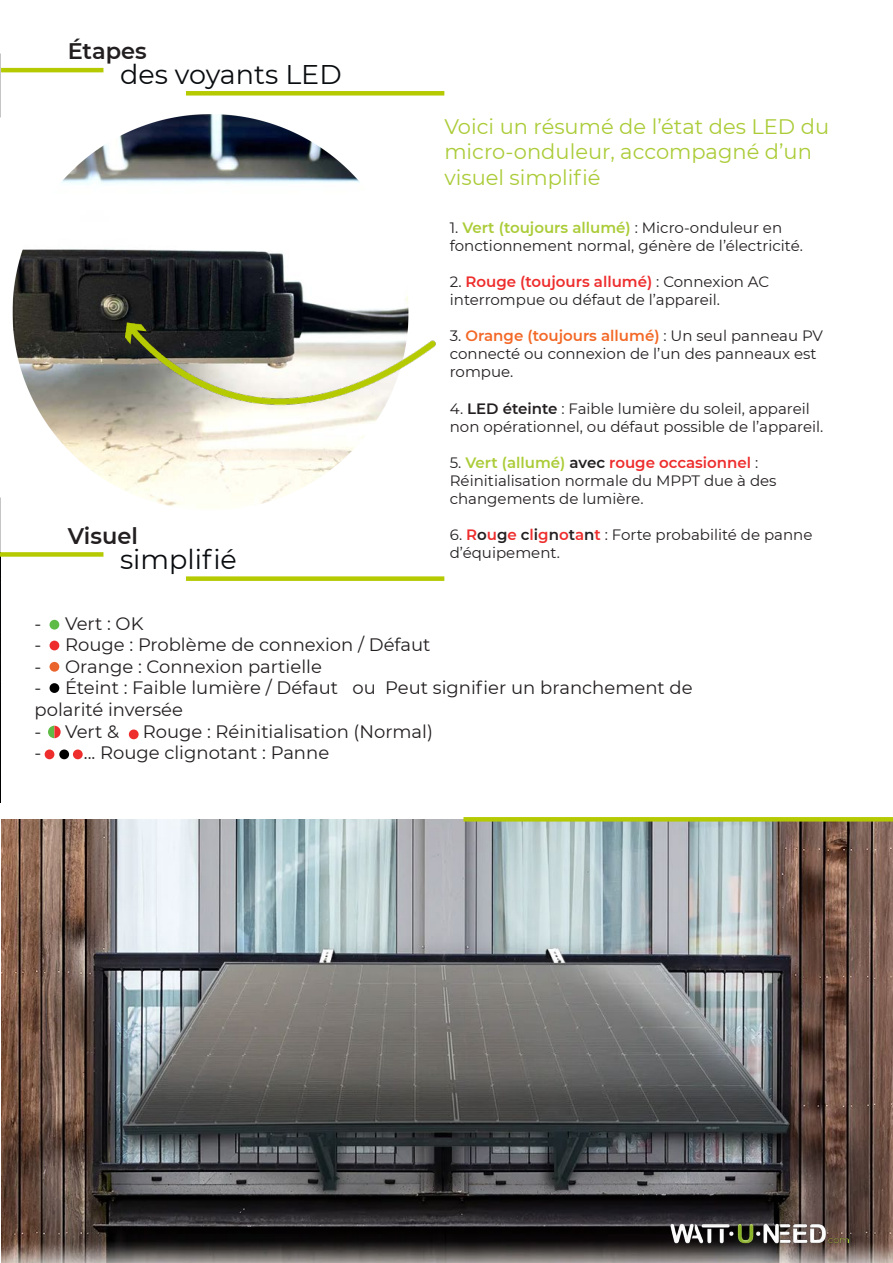
<style>
.page{position:relative;width:893px;height:1263px;background:#fff}
.page>*{position:absolute;margin:0;border:0;box-sizing:border-box;transform-origin:0 0}
.t1{font:27px "Montserrat";color:#0a0d10}
.t2{font:600 22.5px "Montserrat";color:#231f20}
.t3{font:21px/25.2px "Montserrat";color:#abcc38}
.t4{font:18px/21.6px "Montserrat";color:#231f20}
.t5{font:15px/18px "Montserrat";color:#231f20}
.s1{font-weight:600;color:#abcc38}
.s2{font-weight:600;color:#ee2d2d}
.s3{font-weight:600;color:#f36826}
.s4{font-weight:600}
</style>
<div class="page">
<img style="left:0;top:557px;width:1px;height:245px">
<img style="left:1px;top:819px;width:892px;height:444px">
<div style="left:50px;top:641px;width:9px;height:9px;background:#ee2d2d;border-radius:50%"></div>
<div style="left:50px;top:620px;width:9px;height:10px;background:#5dbb46;border-radius:50%"></div>
<div style="left:129px;top:729px;width:10px;height:10px;background:#ee2d2d;border-radius:50%"></div>
<div style="left:45px;top:749px;width:9px;height:10px;background:#ee2d2d;border-radius:50%"></div>
<div style="left:73px;top:749px;width:10px;height:10px;background:#ee2d2d;border-radius:50%"></div>
<div style="left:50px;top:662px;width:9px;height:10px;background:#ea642e;border-radius:50%"></div>
<div style="left:50px;top:683px;width:9px;height:10px;background:#000001;border-radius:50%"></div>
<div style="left:59px;top:749px;width:10px;height:10px;background:#000001;border-radius:50%"></div>
<svg style="left:48px;top:726px;width:13px;height:12px"></svg>
<svg style="left:463px;top:817px;width:430px;height:4px;background:#b6ca05"></svg>
<div style="left:0;top:552px;width:103px;height:5px;background:#b5ca01"></div>
<div style="left:186px;top:91px;width:258px;height:5px;background:#b5ca01"></div>
<div style="left:186px;top:576px;width:258px;height:5px;background:#b5ca01"></div>
<hr style="left:1px;top:68px;width:102px;height:4px;background:#b5ca01">
<img style="left:670px;top:1222px;width:178px;height:22px">
<img style="left:0;top:112px;width:409px;height:401px">
<img style="left:98px;top:308px;width:338px;height:112px">
<h2 class="t2" style="left:68px;top:35px;width:81px">Étapes</h2>
<h1 class="t1" style="left:120px;top:56px;width:223px">des voyants LED</h1>
<h2 class="t2" style="left:68px;top:520px;width:72px">Visuel</h2>
<h1 class="t1" style="left:120px;top:541px;width:118px">simplifié</h1>
<h3 class="t3" style="left:444px;top:113px;width:386px">Voici un résumé de l’état des LED du micro-onduleur, accompagné d’un visuel simplifié</h3>
<p class="t5" style="left:450px;top:219px;width:355px">1. <span class="s1">Vert (toujours allumé)</span> : Micro-onduleur en fonctionnement normal, génère de l’électricité.</p>
<p class="t5" style="left:450px;top:273px;width:321px">2. <span class="s2">Rouge (toujours allumé)</span> : Connexion AC interrompue ou défaut de l’appareil.</p>
<p class="t5" style="left:450px;top:327px;width:375px">3. <span class="s3">Orange (toujours allumé)</span> : Un seul panneau PV connecté ou connexion de l’un des panneaux est rompue.</p>
<p class="t5" style="left:450px;top:399px;width:375px">4. <span class="s4">LED éteinte</span> : Faible lumière du soleil, appareil non opérationnel, ou défaut possible de l’appareil.</p>
<p class="t5" style="left:450px;top:453px;width:328px">5. <span class="s1">Vert (allumé)</span> <span class="s4">avec</span> <span class="s2">rouge occasionnel</span> :<br>Réinitialisation normale du MPPT due à des changements de lumière.</p>
<p class="t5" style="left:450px;top:525px;width:364px">6. <span class="s2">R</span><span class="s4">o</span><span class="s2">u</span><span class="s4">g</span><span class="s2">e</span> <span class="s4">c</span><span class="s2">l</span><span class="s4">i</span><span class="s2">g</span><span class="s4">n</span><span class="s2">o</span><span class="s4">t</span><span class="s2">a</span><span class="s4">n</span><span class="s2">t</span> : Forte probabilité de panne d’équipement.</p>
<p class="t4" style="left:35px;top:612px;width:110px">- Vert : OK</p>
<p class="t4" style="left:35px;top:633px;width:397px">- Rouge : Problème de connexion / Défaut</p>
<p class="t4" style="left:35px;top:655px;width:289px">- Orange : Connexion partielle</p>
<p class="t4" style="left:35px;top:677px;width:659px">- Éteint : Faible lumière / Défaut ou Peut signifier un branchement de polarité inversée</p>
<p class="t4" style="left:35px;top:720px;width:86px">- Vert &amp;</p>
<p class="t4" style="left:143px;top:720px;width:292px">Rouge : Réinitialisation (Normal)</p>
<p class="t4" style="left:35px;top:741px;width:296px">- ... Rouge clignotant : Panne</p>
</div>
